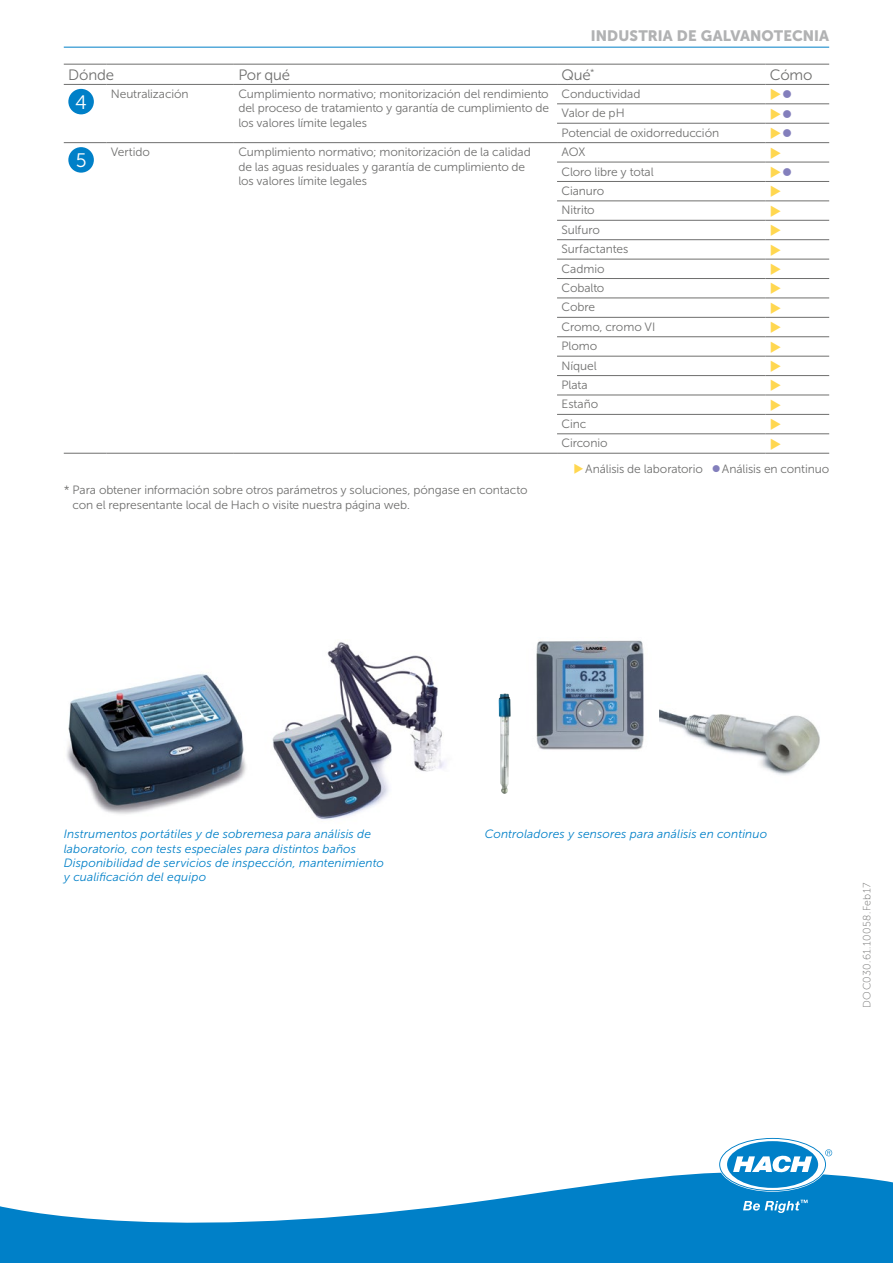
<style>
.page{position:relative;width:893px;height:1263px;background:#fff}
.page>*{position:absolute;margin:0;border:0;box-sizing:border-box;transform-origin:0 0}
.t1{font:19.5px "Museo Sans Cyrl 300";color:#fff}
.t2{font:15px "Museo Sans Cyrl 900";letter-spacing:.005em;color:#b1b2b3}
.t3{font:15px "Museo Sans Cyrl 300";letter-spacing:-.015em;color:#6f6f6e}
.t4{font:12px/14.4px "Museo Sans Cyrl 300";letter-spacing:-.005em;color:#6f6f6e}
.t5{font:italic 12px/14.4px "Museo Sans Cyrl 300";letter-spacing:.015em;color:#0080c8}
.t6{font:10.5px "Museo Sans Cyrl 100";letter-spacing:.035em;color:#6f6f6e}
.s1{color:#ffd750}
.s2{color:#837fbc}
</style>
<div class="page">
<img style="left:67px;top:674px;width:179px;height:140px">
<img style="left:272px;top:642px;width:173px;height:178px">
<img style="left:536px;top:640px;width:108px;height:110px">
<img style="left:659px;top:709px;width:161px;height:66px">
<img style="left:498px;top:694px;width:13px;height:100px">
<hr style="left:64px;top:47px;width:765px;height:1px;background:#0080c8">
<svg style="left:64px;top:83px;width:765px;height:370px"></svg>
<hr style="left:64px;top:64px;width:42px;height:1px;background:#6f6f6e">
<hr style="left:106px;top:64px;width:128px;height:1px;background:#6f6f6e">
<hr style="left:234px;top:64px;width:323px;height:1px;background:#6f6f6e">
<hr style="left:557px;top:64px;width:208px;height:1px;background:#6f6f6e">
<hr style="left:765px;top:64px;width:64px;height:1px;background:#6f6f6e">
<hr style="left:64px;top:84px;width:42px;height:1px;background:#6f6f6e">
<hr style="left:106px;top:84px;width:128px;height:1px;background:#6f6f6e">
<hr style="left:234px;top:84px;width:323px;height:1px;background:#6f6f6e">
<hr style="left:557px;top:84px;width:208px;height:1px;background:#6f6f6e">
<hr style="left:765px;top:84px;width:64px;height:1px;background:#6f6f6e">
<hr style="left:557px;top:103px;width:208px;height:1px;background:#6f6f6e">
<hr style="left:765px;top:103px;width:64px;height:1px;background:#6f6f6e">
<hr style="left:557px;top:123px;width:208px;height:1px;background:#6f6f6e">
<hr style="left:765px;top:123px;width:64px;height:1px;background:#6f6f6e">
<hr style="left:64px;top:142px;width:42px;height:1px;background:#6f6f6e">
<hr style="left:106px;top:142px;width:128px;height:1px;background:#6f6f6e">
<hr style="left:234px;top:142px;width:323px;height:1px;background:#6f6f6e">
<hr style="left:557px;top:142px;width:208px;height:1px;background:#6f6f6e">
<hr style="left:765px;top:142px;width:64px;height:1px;background:#6f6f6e">
<hr style="left:557px;top:162px;width:208px;height:1px;background:#6f6f6e">
<hr style="left:765px;top:162px;width:64px;height:1px;background:#6f6f6e">
<hr style="left:557px;top:181px;width:208px;height:1px;background:#6f6f6e">
<hr style="left:765px;top:181px;width:64px;height:1px;background:#6f6f6e">
<hr style="left:557px;top:200px;width:208px;height:1px;background:#6f6f6e">
<hr style="left:765px;top:200px;width:64px;height:1px;background:#6f6f6e">
<hr style="left:557px;top:220px;width:208px;height:1px;background:#6f6f6e">
<hr style="left:765px;top:220px;width:64px;height:1px;background:#6f6f6e">
<hr style="left:557px;top:239px;width:208px;height:1px;background:#6f6f6e">
<hr style="left:765px;top:239px;width:64px;height:1px;background:#6f6f6e">
<hr style="left:557px;top:259px;width:208px;height:1px;background:#6f6f6e">
<hr style="left:765px;top:259px;width:64px;height:1px;background:#6f6f6e">
<hr style="left:557px;top:278px;width:208px;height:1px;background:#6f6f6e">
<hr style="left:765px;top:278px;width:64px;height:1px;background:#6f6f6e">
<hr style="left:557px;top:298px;width:208px;height:1px;background:#6f6f6e">
<hr style="left:765px;top:298px;width:64px;height:1px;background:#6f6f6e">
<hr style="left:557px;top:317px;width:208px;height:1px;background:#6f6f6e">
<hr style="left:765px;top:317px;width:64px;height:1px;background:#6f6f6e">
<hr style="left:557px;top:336px;width:208px;height:1px;background:#6f6f6e">
<hr style="left:765px;top:336px;width:64px;height:1px;background:#6f6f6e">
<hr style="left:557px;top:356px;width:208px;height:1px;background:#6f6f6e">
<hr style="left:765px;top:356px;width:64px;height:1px;background:#6f6f6e">
<hr style="left:557px;top:375px;width:208px;height:1px;background:#6f6f6e">
<hr style="left:765px;top:375px;width:64px;height:1px;background:#6f6f6e">
<hr style="left:557px;top:395px;width:208px;height:1px;background:#6f6f6e">
<hr style="left:765px;top:395px;width:64px;height:1px;background:#6f6f6e">
<hr style="left:557px;top:414px;width:208px;height:1px;background:#6f6f6e">
<hr style="left:765px;top:414px;width:64px;height:1px;background:#6f6f6e">
<hr style="left:557px;top:433px;width:208px;height:1px;background:#6f6f6e">
<hr style="left:765px;top:433px;width:64px;height:1px;background:#6f6f6e">
<hr style="left:64px;top:453px;width:42px;height:1px;background:#6f6f6e">
<hr style="left:106px;top:453px;width:128px;height:1px;background:#6f6f6e">
<hr style="left:234px;top:453px;width:323px;height:1px;background:#6f6f6e">
<hr style="left:557px;top:453px;width:208px;height:1px;background:#6f6f6e">
<hr style="left:765px;top:453px;width:64px;height:1px;background:#6f6f6e">
<svg style="left:0;top:1172px;width:893px;height:91px;fill:#0080c8"></svg>
<svg style="left:720px;top:1139px;width:112px;height:51px"></svg>
<svg style="left:743px;top:1200px;width:65px;height:13px"></svg>
<div style="left:68px;top:89px;width:26px;height:25px;background:#0080c8;border-radius:50%"></div>
<div style="left:68px;top:147px;width:26px;height:26px;background:#0080c8;border-radius:50%"></div>
<svg style="left:771px;top:89px;width:20px;height:11px"></svg>
<svg style="left:771px;top:108px;width:20px;height:11px"></svg>
<svg style="left:771px;top:127px;width:20px;height:12px"></svg>
<svg style="left:771px;top:147px;width:10px;height:11px"></svg>
<svg style="left:771px;top:166px;width:20px;height:12px"></svg>
<svg style="left:771px;top:186px;width:10px;height:11px"></svg>
<svg style="left:771px;top:205px;width:10px;height:12px"></svg>
<svg style="left:771px;top:224px;width:10px;height:12px"></svg>
<svg style="left:771px;top:244px;width:10px;height:11px"></svg>
<svg style="left:771px;top:263px;width:10px;height:12px"></svg>
<svg style="left:771px;top:283px;width:10px;height:11px"></svg>
<svg style="left:771px;top:302px;width:10px;height:12px"></svg>
<svg style="left:771px;top:322px;width:10px;height:11px"></svg>
<svg style="left:771px;top:341px;width:10px;height:11px"></svg>
<svg style="left:771px;top:360px;width:10px;height:12px"></svg>
<svg style="left:771px;top:380px;width:10px;height:11px"></svg>
<svg style="left:771px;top:399px;width:10px;height:12px"></svg>
<svg style="left:771px;top:419px;width:10px;height:11px"></svg>
<svg style="left:771px;top:438px;width:10px;height:11px"></svg>
<p class="t2" style="left:591px;top:27px;width:240px">INDUSTRIA DE GALVANOTECNIA</p>
<p class="t3" style="left:68px;top:67px;width:47px">Dónde</p>
<p class="t3" style="left:238px;top:67px;width:53px">Por qué</p>
<p class="t3" style="left:562px;top:67px;width:35px">Qué<sup>*</sup></p>
<p class="t3" style="left:770px;top:67px;width:44px">Cómo</p>
<p class="t4" style="left:111px;top:87px;width:79px">Neutralización</p>
<p class="t4" style="left:238px;top:87px;width:312px;text-align:justify">Cumplimiento normativo; monitorización del rendimiento del proceso de tratamiento y garantía de cumplimiento de los valores límite legales</p>
<p class="t4" style="left:562px;top:87px;width:80px">Conductividad</p>
<h1 class="t1" style="left:75px;top:92px;width:13px">4</h1>
<p class="t4" style="left:562px;top:106px;width:65px">Valor de pH</p>
<p class="t4" style="left:562px;top:126px;width:159px">Potencial de oxidorreducción</p>
<h1 class="t1" style="left:76px;top:150px;width:12px">5</h1>
<p class="t4" style="left:111px;top:145px;width:41px">Vertido</p>
<p class="t4" style="left:238px;top:145px;width:294px">Cumplimiento normativo; monitorización de la calidad de las aguas residuales y garantía de cumplimiento de los valores límite legales</p>
<p class="t4" style="left:562px;top:145px;width:25px">AOX</p>
<p class="t4" style="left:562px;top:164px;width:94px">Cloro libre y total</p>
<p class="t4" style="left:562px;top:184px;width:44px">Cianuro</p>
<p class="t4" style="left:562px;top:203px;width:35px">Nitrito</p>
<p class="t4" style="left:562px;top:223px;width:40px">Sulfuro</p>
<p class="t4" style="left:562px;top:242px;width:68px">Surfactantes</p>
<p class="t4" style="left:562px;top:261px;width:44px">Cadmio</p>
<p class="t4" style="left:562px;top:281px;width:44px">Cobalto</p>
<p class="t4" style="left:562px;top:300px;width:35px">Cobre</p>
<p class="t4" style="left:562px;top:320px;width:95px">Cromo, cromo VI</p>
<p class="t4" style="left:562px;top:339px;width:37px">Plomo</p>
<p class="t4" style="left:562px;top:358px;width:37px">Níquel</p>
<p class="t4" style="left:562px;top:378px;width:28px">Plata</p>
<p class="t4" style="left:562px;top:397px;width:38px">Estaño</p>
<p class="t4" style="left:562px;top:417px;width:26px">Cinc</p>
<p class="t4" style="left:562px;top:436px;width:48px">Circonio</p>
<p class="t4" style="left:574px;top:462px;width:257px"><span class="s1">◆</span>Análisis de laboratorio <span class="s2">●</span>Análisis en continuo</p>
<p class="t4" style="left:73px;top:483px;width:456px;text-indent:-9px">* Para obtener información sobre otros parámetros y soluciones, póngase en contacto con el representante local de Hach o visite nuestra página web.</p>
<p class="t5" style="left:64px;top:827px;width:322px">Instrumentos portátiles y de sobremesa para análisis de laboratorio, con tests especiales para distintos baños Disponibilidad de servicios de inspección, mantenimiento y cualificación del equipo</p>
<p class="t5" style="left:485px;top:827px;width:284px">Controladores y sensores para análisis en continuo</p>
<p class="t6" style="left:861px;top:1008px;width:126px;rotate:-90deg">DOC030.61.10058.Feb17</p>
</div>
